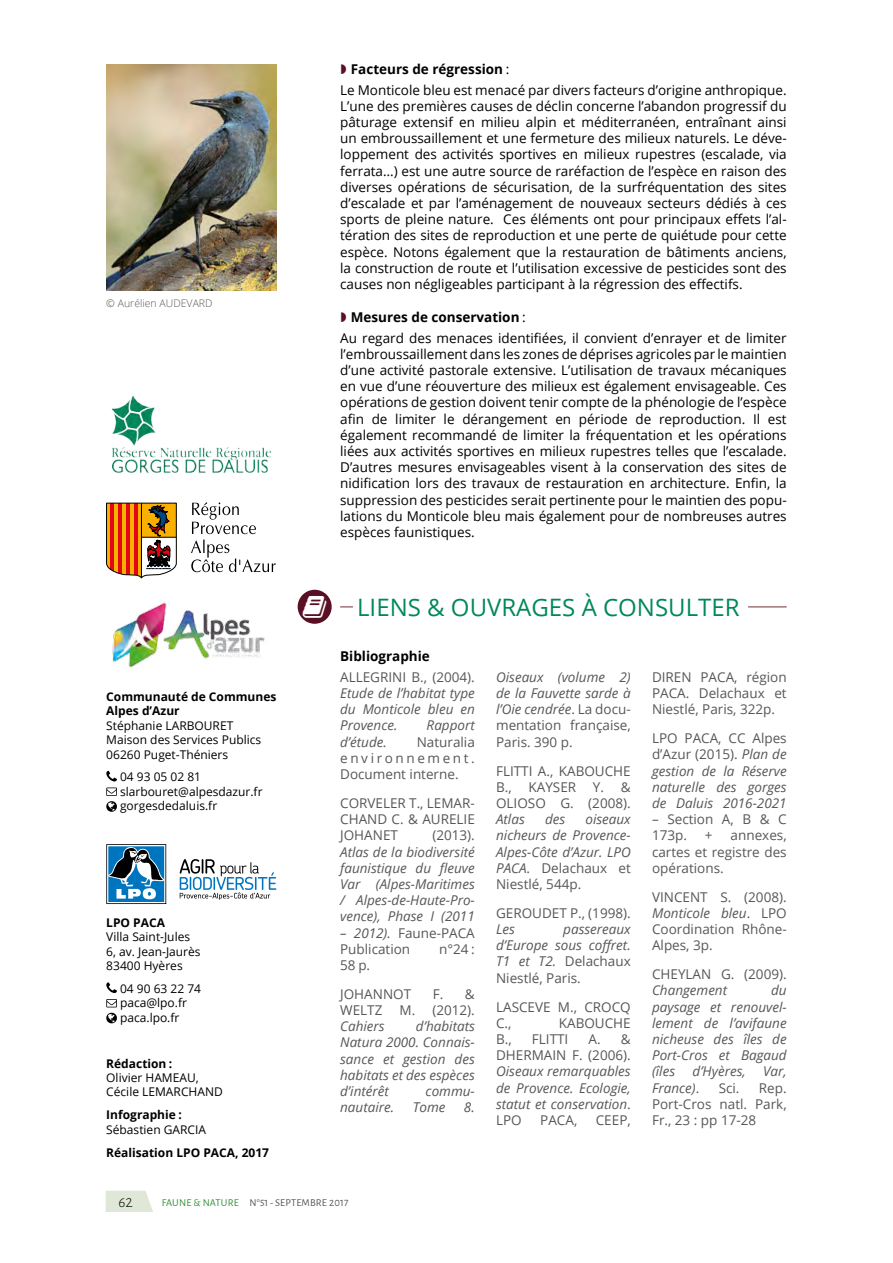
<style>
.page{position:relative;width:893px;height:1263px;background:#fff}
.page>*{position:absolute;margin:0;border:0;box-sizing:border-box;transform-origin:0 0}
.t1{font:24px "Open Sans";color:#00885b}
.t2{font:300 15px "Alegreya Sans";color:#000}
.t3{font:13.5px/16.2px "Open Sans";color:#000}
.t4{font:italic 13.5px/16.2px "Open Sans";color:#575756;text-align:justify}
.t5{font:13.5px/16.2px "Open Sans";color:#575756;text-align:justify}
.t6{font:700 13.5px "Open Sans";color:#000}
.t7{font:12px/14.4px "Open Sans";color:#000}
.t8{font:700 12px/14.4px "Open Sans";color:#000}
.t9{font:10.5px "Alegreya Sans";letter-spacing:.015em;color:#575756}
.t10{font:300 10.5px "Open Sans";color:#575756}
.s1{font-weight:700}
.s2{font-style:normal}
.s3{font-style:italic}
.s4{color:#359138}
</style>
<div class="page">
<hr style="left:340px;top:606px;width:447px;height:2px;background:#a27479">
<div style="left:353px;top:595px;width:395px;height:22px;background:#fff"></div>
<img style="left:106px;top:64px;width:170px;height:227px">
<div style="left:298px;top:590px;width:34px;height:34px;background:#5a1024;border-radius:50%"></div>
<img style="left:111px;top:395px;width:161px;height:78px">
<svg style="left:191px;top:502px;width:85px;height:70px"></svg>
<svg style="left:106px;top:503px;width:71px;height:76px"></svg>
<img style="left:112px;top:602px;width:153px;height:66px">
<svg style="left:106px;top:771px;width:11px;height:10px"></svg>
<svg style="left:106px;top:787px;width:11px;height:25px"></svg>
<svg style="left:106px;top:844px;width:60px;height:60px"></svg>
<svg style="left:180px;top:859px;width:96px;height:41px"></svg>
<svg style="left:106px;top:982px;width:11px;height:11px"></svg>
<svg style="left:106px;top:999px;width:11px;height:8px"></svg>
<svg style="left:106px;top:1013px;width:11px;height:10px"></svg>
<svg style="left:106px;top:1191px;width:47px;height:21px"></svg>
<p class="t10" style="left:106px;top:296px;width:108px">© Aurélien AUDEVARD</p>
<p class="t3" style="left:340px;top:59px;width:448px;line-height:20.4px;text-indent:11px"><span class="s1">Facteurs de régression</span> :<br>Le Monticole bleu est menacé par divers facteurs d’origine anthropique.</p>
<p class="t3" style="left:340px;top:97px;width:448px;text-align:justify">L’une des premières causes de déclin concerne l’abandon progressif du pâturage extensif en milieu alpin et méditerranéen, entraînant ainsi un embroussaillement et une fermeture des milieux naturels. Le déve&shy;loppement des activités sportives en milieux rupestres (escalade, via ferrata…) est une autre source de raréfaction de l’espèce en raison des diverses opérations de sécurisation, de la surfréquentation des sites d’escalade et par l’aménagement de nouveaux secteurs dédiés à ces sports de pleine nature. Ces éléments ont pour principaux effets l’al&shy;tération des sites de reproduction et une perte de quiétude pour cette espèce. Notons également que la restauration de bâtiments anciens, la construction de route et l’utilisation excessive de pesticides sont des causes non négligeables participant à la régression des effectifs.</p>
<p class="t3" style="left:340px;top:307px;width:448px;line-height:20.4px;text-indent:11px"><span class="s1">Mesures de conservation</span> :<br>Au regard des menaces identifiées, il convient d’enrayer et de limiter</p>
<p class="t3" style="left:340px;top:345px;width:448px;text-align:justify">l’embroussaillement dans les zones de déprises agricoles par le maintien d’une activité pastorale extensive. L’utilisation de travaux mécaniques en vue d’une réouverture des milieux est également envisageable. Ces opérations de gestion doivent tenir compte de la phénologie de l’espèce afin de limiter le dérangement en période de reproduction. Il est également recommandé de limiter la fréquentation et les opérations liées aux activités sportives en milieux rupestres telles que l’escalade.<br>D’autres mesures envisageables visent à la conservation des sites de nidification lors des travaux de restauration en architecture. Enfin, la suppression des pesticides serait pertinente pour le maintien des popu&shy;lations du Monticole bleu mais également pour de nombreuses autres espèces faunistiques.</p>
<h1 class="t1" style="left:357px;top:591px;width:384px">LIENS &amp; OUVRAGES À CONSULTER</h1>
<p class="t6" style="left:340px;top:647px;width:91px">Bibliographie</p>
<p class="t5" style="left:340px;top:668px;width:136px">ALLEGRINI B., (2004).</p>
<p class="t4" style="left:340px;top:684px;width:136px">Etude de l’habitat type du Monticole bleu en Provence.</p>
<p class="t5" style="left:652px;top:668px;width:136px">DIREN PACA, région PACA. Delachaux et Niestlé, Paris, 322p.</p>
<p class="t4" style="left:652px;top:730px;width:136px"><span class="s2">LPO PACA, CC Alpes d’Azur (2015).</span> Plan de gestion de la Réserve naturelle des gorges de Daluis 2016-2021</p>
<p class="t5" style="left:652px;top:811px;width:136px">– Section A, B &amp; C<br>173p.</p>
<p class="t4" style="left:496px;top:668px;width:136px">Oiseaux (volume 2) de la Fauvette sarde à l’Oie cendrée<span class="s2">. La docu&shy;mentation française, Paris. 390 p.</span></p>
<p class="t5" style="left:496px;top:762px;width:136px">FLITTI A., KABOUCHE B., KAYSER Y. &amp; OLIOSO G. (2008).</p>
<p class="t4" style="left:496px;top:811px;width:30px">Atlas</p>
<p class="t4" style="left:545px;top:811px;width:22px">des</p>
<p class="t8" style="left:106px;top:689px;width:172px">Communauté de Communes<br>Alpes d’Azur</p>
<p class="t7" style="left:106px;top:718px;width:156px">Stéphanie LARBOURET<br>Maison des Services Publics<br>06260 Puget-Théniers</p>
<p class="t7" style="left:120px;top:770px;width:144px">04 93 05 02 81 slarbouret@alpesdazur.fr gorgesdedaluis.fr</p>
<p class="t4" style="left:427px;top:717px;width:50px">Rapport</p>
<p class="t4" style="left:340px;top:733px;width:48px">d’étude.</p>
<p class="t5" style="left:340px;top:733px;width:136px;text-indent:77px">Naturalia environnement.<br>Document interne.</p>
<p class="t5" style="left:340px;top:794px;width:136px">CORVELER T., LEMAR-CHAND C. &amp; AURELIE JOHANET</p>
<p class="t4" style="left:496px;top:811px;width:136px;text-indent:89px">oiseaux nicheurs de Provence-Alpes-Côte d’Azur. LPO PACA<span class="s2">. Delachaux et Niestlé, 544p.</span></p>
<p class="t5" style="left:496px;top:904px;width:136px">GEROUDET P., (1998).</p>
<p class="t4" style="left:496px;top:921px;width:20px">Les</p>
<p class="t5" style="left:432px;top:827px;width:44px">(2013).</p>
<p class="t4" style="left:340px;top:843px;width:136px">Atlas de la biodiversité faunistique du fleuve Var (Alpes-Maritimes / Alpes-de-Haute-Pro&shy;vence), Phase I (2011</p>
<p class="t5" style="left:340px;top:924px;width:136px"><span class="s3">– 2012).</span> Faune-PACA<br>Publication</p>
<p class="t5" style="left:705px;top:827px;width:9px">+</p>
<p class="t5" style="left:652px;top:827px;width:136px;text-indent:79px">annexes, cartes et registre des opérations.</p>
<p class="t5" style="left:652px;top:888px;width:136px">VINCENT S. (2008).<br><span class="s3">Monticole bleu</span>. LPO Coordination Rhône-Alpes, 3p.</p>
<p class="t5" style="left:652px;top:966px;width:136px">CHEYLAN G. (2009).</p>
<p class="t4" style="left:652px;top:982px;width:77px">Changement</p>
<p class="t8" style="left:106px;top:915px;width:60px">LPO PACA</p>
<p class="t7" style="left:106px;top:929px;width:96px">Villa Saint-Jules<br>6, av. Jean-Jaurès<br>83400 Hyères</p>
<p class="t7" style="left:120px;top:981px;width:83px">04 90 63 22 74 paca@lpo.fr paca.lpo.fr</p>
<p class="t8" style="left:106px;top:1056px;width:68px">Rédaction :</p>
<p class="t7" style="left:106px;top:1070px;width:118px">Olivier HAMEAU,<br>Cécile LEMARCHAND</p>
<p class="t8" style="left:106px;top:1107px;width:77px">Infographie :</p>
<p class="t7" style="left:106px;top:1122px;width:101px">Sébastien GARCIA</p>
<p class="t8" style="left:106px;top:1145px;width:164px">Réalisation LPO PACA, 2017</p>
<p class="t2" style="left:118px;top:1192px;width:16px">62</p>
<p class="t9" style="left:162px;top:1195px;width:188px"><span class="s4">FAUNE &amp; NATURE</span> N°51 - SEPTEMBRE 2017</p>
<p class="t4" style="left:496px;top:921px;width:136px;text-indent:67px">passereaux d’Europe sous coffret.<br>T1 et T2. <span class="s2">Delachaux Niestlé, Paris.</span></p>
<p class="t5" style="left:496px;top:998px;width:136px">LASCEVE M., CROCQ<br>C.,</p>
<p class="t5" style="left:439px;top:940px;width:37px">n°24 :</p>
<p class="t5" style="left:340px;top:950px;width:72px;line-height:29px">58 p.<br>JOHANNOT</p>
<p class="t4" style="left:652px;top:982px;width:136px;text-indent:119px">du paysage et renouvel&shy;lement de l’avifaune nicheuse des îles de Port-Cros et Bagaud (îles</p>
<p class="t5" style="left:433px;top:985px;width:44px">F. &amp;</p>
<p class="t5" style="left:340px;top:1002px;width:44px">WELTZ</p>
<p class="t5" style="left:399px;top:1002px;width:77px">M. (2012).</p>
<p class="t4" style="left:340px;top:1018px;width:46px">Cahiers</p>
<p class="t5" style="left:559px;top:1014px;width:73px">KABOUCHE</p>
<p class="t4" style="left:340px;top:1018px;width:136px;text-indent:76px">d’habitats Natura 2000. Connais&shy;sance et gestion des habitats et des espèces d’intérêt</p>
<p class="t5" style="left:496px;top:1031px;width:136px;text-align:right">A. &amp;<br>DHERMAIN F. (2006).</p>
<p class="t4" style="left:496px;top:1063px;width:136px">Oiseaux remarquables de Provence. Ecologie, statut et conservation<span class="s2">.<br>LPO</span></p>
<p class="t5" style="left:496px;top:1031px;width:17px">B.,</p>
<p class="t5" style="left:532px;top:1031px;width:38px">FLITTI</p>
<p class="t4" style="left:692px;top:1063px;width:55px">d’Hyères,</p>
<p class="t4" style="left:763px;top:1063px;width:25px">Var,</p>
<p class="t4" style="left:652px;top:1079px;width:49px">France)<span class="s2">.</span></p>
<p class="t5" style="left:719px;top:1079px;width:22px">Sci.</p>
<p class="t5" style="left:652px;top:1079px;width:136px;text-indent:107px">Rep.<br>Port-Cros natl. Park, Fr., 23 : pp 17-28</p>
<p class="t4" style="left:426px;top:1083px;width:51px">commu-</p>
<p class="t4" style="left:340px;top:1099px;width:56px">nautaire.</p>
<p class="t4" style="left:413px;top:1099px;width:34px">Tome</p>
<p class="t4" style="left:464px;top:1099px;width:12px">8.</p>
<p class="t5" style="left:540px;top:1112px;width:39px">PACA,</p>
<p class="t5" style="left:596px;top:1112px;width:36px">CEEP,</p>
</div>
